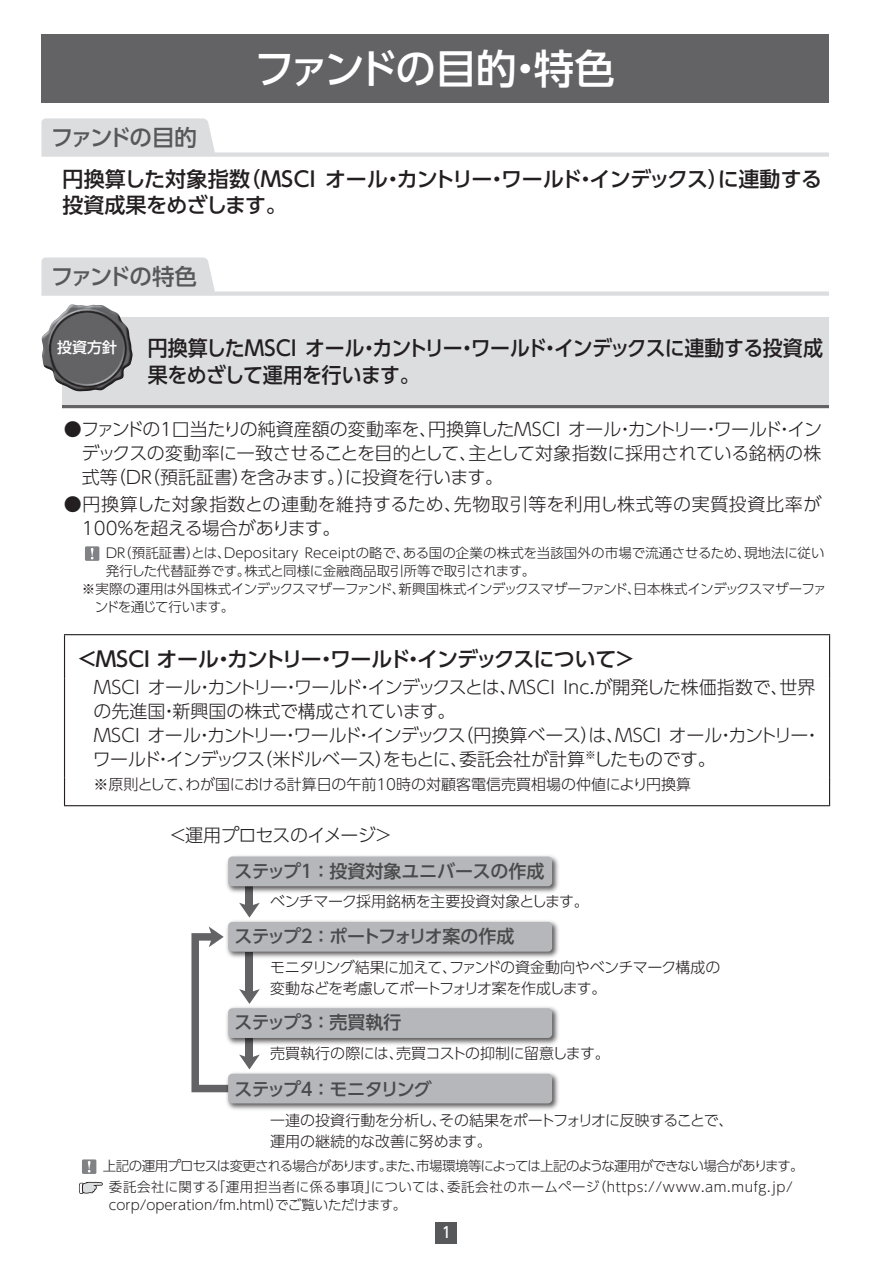
<style>
.page{position:relative;width:893px;height:1263px;background:#fff}
.page>*{position:absolute;margin:0;border:0;box-sizing:border-box;transform-origin:0 0}
.t1{font:500 40.5px "UD Shin Go Pro";letter-spacing:-.06em;color:#fff}
.t2{font:500 22.5px "UD Shin Go Pro";letter-spacing:-.095em;color:#57585a}
.t3{font:500 21px/25.5px "UD Shin Go Pro";letter-spacing:-.035em;color:#231f20}
.t4{font:500 21px/27px "UD Shin Go Pro";letter-spacing:-.035em;color:#231f20;scale:.95 1}
.t5{font:500 21px "UD Shin Go Pro";letter-spacing:-.06em;color:#231f20}
.t6{font:300 18px/24px "UD Shin Go Pro";letter-spacing:-.025em;color:#231f20;text-align:justify}
.t7{font:300 18px/24px "UD Shin Go Pro";letter-spacing:.01em;color:#231f20}
.t8{font:500 18px "UD Shin Go Pro";letter-spacing:-.105em;color:#494a4b}
.t9{font:500 18px "UD Shin Go Pro";letter-spacing:-.01em;color:#494a4b}
.t10{font:500 18px "UD Shin Go Pro";letter-spacing:-.045em;color:#494a4b}
.t11{font:300 15px/21px "UD Shin Go Pro";letter-spacing:-.03em;color:#231f20}
.t12{font:300 15px "UD Shin Go Pro";color:#231f20}
.t13{font:500 15px "UD Shin Go Pro";color:#fff}
.t14{font:500 15px "UD Shin Go Pro";color:#fff;scale:.9 1}
.t15{font:300 13.5px/21px "UD Shin Go Pro";letter-spacing:-.04em;color:#231f20;text-align:center}
.t16{font:300 13.5px "UD Shin Go Pro";letter-spacing:-.01em;color:#231f20}
.t17{font:300 13.5px "UD Shin Go Pro";letter-spacing:-.05em;color:#231f20}
</style>
<div class="page">
<div style="left:436px;top:1222px;width:21px;height:21px;background:#57585a"></div>
<div style="left:41px;top:35px;width:788px;height:68px;background:#636366"></div>
<svg style="left:41px;top:118px;width:788px;height:39px"></svg>
<svg style="left:41px;top:257px;width:788px;height:39px"></svg>
<div style="left:63px;top:317px;width:766px;height:91px;background:#dcdddf"></div>
<hr style="left:63px;top:405px;width:766px;height:3px;background:#636366">
<img style="left:41px;top:304px;width:92px;height:88px">
<div style="left:85px;top:546px;width:14px;height:15px;background:#808285"></div>
<svg style="left:91px;top:548px;width:3px;height:11px"></svg>
<hr style="left:64px;top:634px;width:766px;height:1px;background:#231f20">
<hr style="left:64px;top:635px;width:1px;height:43px;background:#231f20">
<hr style="left:829px;top:635px;width:1px;height:43px;background:#231f20">
<hr style="left:64px;top:678px;width:1px;height:99px;background:#231f20">
<hr style="left:829px;top:678px;width:1px;height:99px;background:#231f20">
<svg style="left:64px;top:777px;width:1px;height:28px"></svg>
<svg style="left:829px;top:777px;width:1px;height:28px"></svg>
<hr style="left:64px;top:805px;width:766px;height:1px;background:#231f20">
<div style="left:246px;top:886px;width:7px;height:21px;background:#636366"></div>
<svg style="left:239px;top:903px;width:21px;height:14px"></svg>
<svg style="left:191px;top:927px;width:69px;height:165px"></svg>
<img style="left:226px;top:855px;width:333px;height:40px">
<div style="left:228px;top:856px;width:324px;height:30px;background:#b6b7bb;border-radius:4px"></div>
<img style="left:224px;top:917px;width:335px;height:44px">
<div style="left:228px;top:922px;width:324px;height:30px;background:#b6b7bb;border-radius:4px"></div>
<img style="left:224px;top:1004px;width:335px;height:43px">
<div style="left:228px;top:1008px;width:324px;height:30px;background:#b6b7bb;border-radius:4px"></div>
<img style="left:224px;top:1069px;width:335px;height:41px">
<div style="left:228px;top:1074px;width:324px;height:29px;background:#b6b7bb;border-radius:4px"></div>
<div style="left:82px;top:1159px;width:14px;height:15px;background:#808285"></div>
<svg style="left:88px;top:1161px;width:3px;height:11px"></svg>
<svg style="left:79px;top:1181px;width:24px;height:13px"></svg>
<h1 class="t1" style="left:254px;top:36px;width:362px">ファンドの目的・特色</h1>
<p class="t2" style="left:51px;top:119px;width:147px">ファンドの目的</p>
<p class="t3" style="left:62px;top:166px;width:761px">円換算した対象指数（ＭＳＣＩ オール・カントリー・ワールド・インデックス）に連動する投資成果をめざします。</p>
<p class="t2" style="left:51px;top:258px;width:148px">ファンドの特色</p>
<p class="t13" style="left:57px;top:335px;width:61px">投資方針</p>
<p class="t4" style="left:148px;top:333px;width:712px">円換算したＭＳＣＩ オール・カントリー・ワールド・インデックスに連動する投資成果をめざして運用を行います。</p>
<p class="t6" style="left:82px;top:417px;width:742px;text-indent:-18px">●ファンドの１口当たりの純資産額の変動率を、円換算したＭＳＣＩオール・カントリー・ワールド・インデックスの変動率に一致させることを目的として、主として対象指数に採用されている銘柄の株式等（ＤＲ（預託証書）を含みます。）に投資を行います。</p>
<p class="t7" style="left:82px;top:492px;width:741px;text-indent:-18px">●円換算した対象指数との連動を維持するため、先物取引等を利用し株式等の実質投資比率が<br>100％を超える場合があります。</p>
<p class="t16" style="left:105px;top:542px;width:721px">ＤＲ（預託証書）とは、Depositary Receiptの略で、ある国の企業の株式を当該国外の市場で流通させるため、現地法に従い</p>
<p class="t16" style="left:106px;top:560px;width:431px">発行した代替証券です。株式と同様に金融商品取引所等で取引されます。</p>
<p class="t15" style="left:82px;top:578px;width:746px">※実際の運用は外国株式インデックスマザーファンド、新興国株式インデックスマザーファンド、日本株式インデックスマザーファ</p>
<p class="t17" style="left:95px;top:596px;width:141px">ンドを通じて行います。</p>
<p class="t5" style="left:77px;top:642px;width:560px">＜ＭＳＣＩオール・カントリー・ワールド・インデックスについて＞</p>
<p class="t6" style="left:93px;top:674px;width:730px;text-align:left">ＭＳＣＩ オール・カントリー・ワールド・インデックスとは、MSCI Inc.が開発した株価指数で、世界の先進国・新興国の株式で構成されています。<br>ＭＳＣＩオール・カントリー・ワールド・インデックス（円換算ベース）は、ＭＳＣＩオール・カントリー・ワールド・インデックス（米ドルベース）をもとに、委託会社が計算<sup>※</sup>したものです。</p>
<p class="t12" style="left:94px;top:772px;width:599px">※原則として、わが国における計算日の午前10時の対顧客電信売買相場の仲値により円換算</p>
<p class="t6" style="left:169px;top:823px;width:225px">＜運用プロセスのイメージ＞</p>
<p class="t9" style="left:235px;top:857px;width:312px">ステップ１ ：投資対象ユニバースの作成</p>
<p class="t11" style="left:270px;top:890px;width:320px">ベンチマーク採用銘柄を主要投資対象とします。</p>
<p class="t8" style="left:235px;top:921px;width:281px">ステップ２ ：ポートフォリオ案の作成</p>
<p class="t11" style="left:270px;top:956px;width:452px">モニタリング結果に加えて、ファンドの資金動向やベンチマーク構成の変動などを考慮してポートフォリオ案を作成します。</p>
<p class="t10" style="left:235px;top:1008px;width:169px">ステップ３ ：売買執行</p>
<p class="t11" style="left:270px;top:1043px;width:341px">売買執行の際には、売買コストの抑制に留意します。</p>
<p class="t8" style="left:235px;top:1074px;width:199px">ステップ４ ：モニタリング</p>
<p class="t11" style="left:270px;top:1109px;width:465px">一連の投資行動を分析し、その結果をポートフォリオに反映することで、運用の継続的な改善に努めます。</p>
<p class="t15" style="left:103px;top:1155px;width:702px">上記の運用プロセスは変更される場合があります。また、市場環境等によっては上記のような運用ができない場合があります。委託会社に関する「運用担当者に係る事項」については、委託会社のホームページ（https://www.am.mufg.jp/</p>
<p class="t16" style="left:109px;top:1194px;width:299px">corp/operation/fm.html）でご覧いただけます。</p>
<p class="t14" style="left:442px;top:1220px;width:11px">1</p>
</div>
